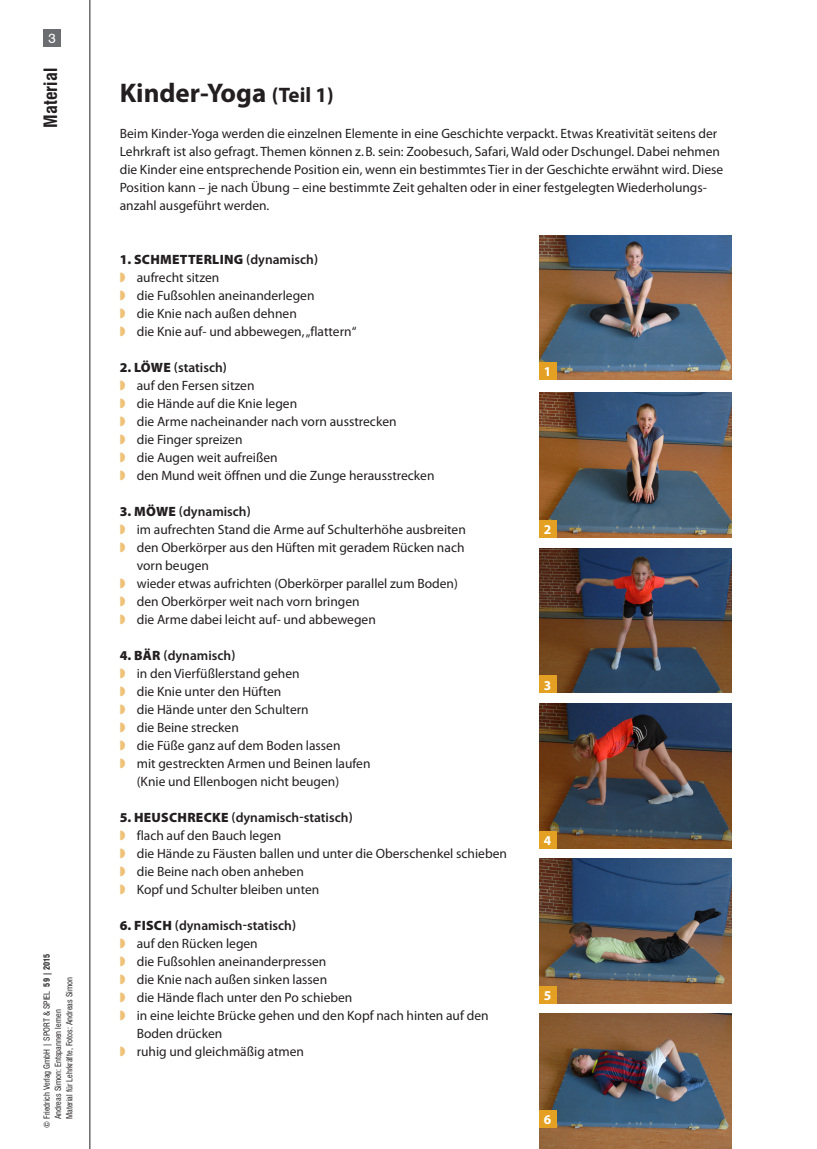
<style>
.page{position:relative;width:817px;height:1149px;background:#fff}
.page>*{position:absolute;margin:0;border:0;box-sizing:border-box;transform-origin:0 0}
.t1{font:700 27px "Myriad Pro";color:#231f20}
.t2{font:700 condensed 18px "Swiss 721 BT";color:#231f20}
.t3{font:13.5px/18px "Myriad Pro";color:#231f20}
.t4{font:600 13.5px "Myriad Pro";color:#231f20}
.t5{font:700 13.5px "Myriad Pro";color:#fff}
.t6{font:13.5px "Swiss 721 BT";color:#fff}
.t7{font:condensed 8.25px/11.2px "Swiss 721 BT";color:#231f20}
.s1{font-weight:700}
.s2{font-size:21px}
.s3{font-weight:900}
.s4{font-weight:600}
.s5{color:#efc279}
</style>
<div class="page">
<hr style="left:90px;top:0;width:1px;height:1148px;background:#231f20">
<div style="left:44px;top:30px;width:17px;height:17px;background:#6c6d70"></div>
<img style="left:539px;top:235px;width:192px;height:144px">
<img style="left:539px;top:392px;width:192px;height:145px">
<img style="left:539px;top:548px;width:192px;height:144px">
<img style="left:539px;top:703px;width:192px;height:144px">
<img style="left:539px;top:858px;width:192px;height:144px">
<img style="left:539px;top:1013px;width:192px;height:135px">
<div style="left:539px;top:362px;width:17px;height:17px;background:#e3a023"></div>
<div style="left:539px;top:520px;width:17px;height:17px;background:#e3a023"></div>
<div style="left:539px;top:675px;width:17px;height:17px;background:#e3a023"></div>
<div style="left:539px;top:830px;width:17px;height:17px;background:#e3a023"></div>
<div style="left:539px;top:985px;width:17px;height:17px;background:#e3a023"></div>
<div style="left:539px;top:1110px;width:17px;height:17px;background:#e3a023"></div>
<p class="t6" style="left:48px;top:30px;width:9px">3</p>
<h2 class="t2" style="left:40px;top:127px;width:61px;rotate:-90deg">Material</h2>
<p class="t7" style="left:41px;top:1118px;width:167px;text-indent:-9px;rotate:-90deg">© Friedrich Verlag GmbH | SPORT &amp; SPIEL <span class="s1">59 | 2015<br></span>Andreas Simon: Entspannen lernen<br>Material für Lehrkräfte, Fotos: Andreas Simon</p>
<h1 class="t1" style="left:120px;top:77px;width:215px">Kinder-Yoga <span class="s2">(Teil 1)</span></h1>
<p class="t3" style="left:120px;top:124px;width:605px">Beim Kinder-Yoga werden die einzelnen Elemente in eine Geschichte verpackt. Etwas Kreativität seitens der Lehrkraft ist also gefragt. Themen können z.B. sein: Zoobesuch, Safari, Wald oder Dschungel. Dabei nehmen die Kinder eine entsprechende Position ein, wenn ein bestimmtes Tier in der Geschichte erwähnt wird. Diese Position kann – je nach Übung – eine bestimmte Zeit gehalten oder in einer festgelegten Wiederholungs&shy;anzahl ausgeführt werden.</p>
<p class="t3" style="left:120px;top:250px;width:238px"><span class="s3">1. SCHMETTERLING</span> <span class="s4">(dynamisch)<br></span><span class="s5">◗</span> aufrecht sitzen<br><span class="s5">◗</span> die Fußsohlen aneinanderlegen<br><span class="s5">◗</span> die Knie nach außen dehnen<br><span class="s5">◗</span> die Knie auf- und abbewegen, „flattern“</p>
<p class="t3" style="left:120px;top:358px;width:316px"><span class="s3">2. LÖWE</span> <span class="s4">(statisch)<br></span><span class="s5">◗</span> auf den Fersen sitzen<br><span class="s5">◗</span> die Hände auf die Knie legen<br><span class="s5">◗</span> die Arme nacheinander nach vorn ausstrecken<br><span class="s5">◗</span> die Finger spreizen<br><span class="s5">◗</span> die Augen weit aufreißen<br><span class="s5">◗</span> den Mund weit öffnen und die Zunge herausstrecken</p>
<p class="t4" style="left:120px;top:504px;width:133px"><span class="s3">3. MÖWE</span> (dynamisch)</p>
<p class="t3" style="left:120px;top:520px;width:347px"><span class="s5">◗</span> im aufrechten Stand die Arme auf Schulterhöhe ausbreiten</p>
<p class="t3" style="left:120px;top:538px;width:346px"><span class="s5">◗</span> den Oberkörper aus den Hüften mit geradem Rücken nach</p>
<p class="t3" style="left:137px;top:556px;width:74px">vorn beugen</p>
<p class="t3" style="left:120px;top:574px;width:339px"><span class="s5">◗</span> wieder etwas aufrichten (Oberkörper parallel zum Boden)</p>
<p class="t3" style="left:120px;top:592px;width:241px"><span class="s5">◗</span> den Oberkörper weit nach vorn bringen</p>
<p class="t3" style="left:120px;top:610px;width:257px"><span class="s5">◗</span> die Arme dabei leicht auf- und abbewegen</p>
<p class="t4" style="left:120px;top:648px;width:117px"><span class="s3">4. BÄR</span> (dynamisch)</p>
<p class="t3" style="left:120px;top:664px;width:181px"><span class="s5">◗</span> in den Vierfüßlerstand gehen</p>
<p class="t3" style="left:120px;top:682px;width:163px"><span class="s5">◗</span> die Knie unter den Hüften</p>
<p class="t3" style="left:120px;top:700px;width:190px"><span class="s5">◗</span> die Hände unter den Schultern</p>
<p class="t3" style="left:120px;top:718px;width:121px"><span class="s5">◗</span> die Beine strecken</p>
<p class="t3" style="left:120px;top:736px;width:222px"><span class="s5">◗</span> die Füße ganz auf dem Boden lassen</p>
<p class="t3" style="left:120px;top:754px;width:252px"><span class="s5">◗</span> mit gestreckten Armen und Beinen laufen</p>
<p class="t3" style="left:137px;top:772px;width:204px">(Knie und Ellenbogen nicht beugen)</p>
<p class="t3" style="left:120px;top:808px;width:388px"><span class="s3">5. HEUSCHRECKE</span> <span class="s4">(dynamisch-statisch)<br></span><span class="s5">◗</span> flach auf den Bauch legen<br><span class="s5">◗</span> die Hände zu Fäusten ballen und unter die Oberschenkel schieben <span class="s5">◗</span> die Beine nach oben anheben<br><span class="s5">◗</span> Kopf und Schulter bleiben unten</p>
<p class="t4" style="left:120px;top:918px;width:178px"><span class="s3">6. FISCH</span> (dynamisch-statisch)</p>
<p class="t3" style="left:120px;top:934px;width:139px"><span class="s5">◗</span> auf den Rücken legen</p>
<p class="t3" style="left:120px;top:952px;width:208px"><span class="s5">◗</span> die Fußsohlen aneinanderpressen</p>
<p class="t3" style="left:120px;top:970px;width:209px"><span class="s5">◗</span> die Knie nach außen sinken lassen</p>
<p class="t3" style="left:120px;top:988px;width:234px"><span class="s5">◗</span> die Hände flach unter den Po schieben</p>
<p class="t3" style="left:120px;top:1006px;width:370px"><span class="s5">◗</span> in eine leichte Brücke gehen und den Kopf nach hinten auf den</p>
<p class="t3" style="left:137px;top:1024px;width:87px">Boden drücken</p>
<p class="t3" style="left:120px;top:1042px;width:186px"><span class="s5">◗</span> ruhig und gleichmäßig atmen</p>
<p class="t5" style="left:544px;top:364px;width:9px">1</p>
<p class="t5" style="left:544px;top:521px;width:9px">2</p>
<p class="t5" style="left:544px;top:677px;width:9px">3</p>
<p class="t5" style="left:544px;top:832px;width:9px">4</p>
<p class="t5" style="left:544px;top:987px;width:9px">5</p>
<p class="t5" style="left:544px;top:1111px;width:9px">6</p>
</div>
